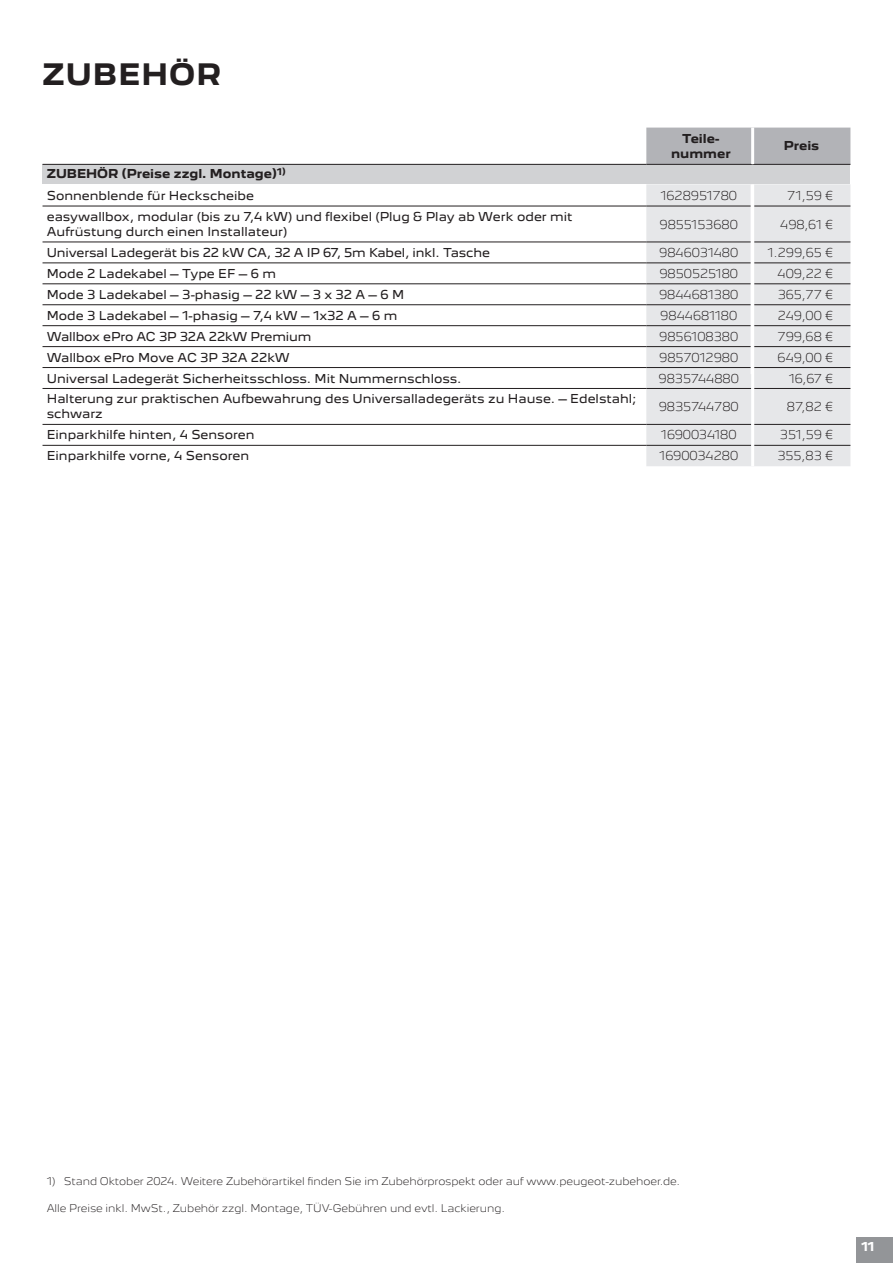
<style>
.page{position:relative;width:893px;height:1263px;background:#fff}
.page>*{position:absolute;margin:0;border:0;box-sizing:border-box;transform-origin:0 0}
.Seitenhead_linksbündig{font:700 27px "Peugeot New";letter-spacing:.04em;color:#231f20}
.Tabelle_4_Zubehör_8pt_Regular_linksbündi{font:11.25px/15px "Peugeot New";color:#231f20}
.Tabelle_4_Zubehör_8pt_Light_zentriert{font:300 11.25px "Peugeot New";color:#231f20}
.Tabelle_4_Zubehör_8pt_Bold_linksbündig_G{font:700 11.25px "Peugeot New";color:#231f20}
.Tabelle_4_Zubehör_8pt_Bold_zentriert{font:700 11.25px/15px "Peugeot New";color:#231f20;text-align:center}
.t1{font:700 11.25px "Peugeot New";color:#fff}
._2021___Fussnoten_5_auf_7{font:300 9.75px "Peugeot New";letter-spacing:-.01em;color:#231f20}
</style>
<div class="page">
<div style="left:857px;top:1237px;width:36px;height:26px;background:#939598"></div>
<div style="left:646px;top:128px;width:204px;height:36px;background:#b2b3b7"></div>
<div style="left:43px;top:164px;width:807px;height:20px;background:#d1d2d4"></div>
<svg style="left:43px;top:205px;width:603px;height:240px"></svg>
<div style="left:646px;top:184px;width:204px;height:282px;background:#e6e7e9"></div>
<hr style="left:754px;top:206px;width:96px;height:1px;background:#231f20">
<hr style="left:754px;top:242px;width:96px;height:1px;background:#231f20">
<hr style="left:754px;top:263px;width:96px;height:1px;background:#231f20">
<hr style="left:754px;top:284px;width:96px;height:1px;background:#231f20">
<hr style="left:754px;top:304px;width:96px;height:1px;background:#231f20">
<hr style="left:754px;top:325px;width:96px;height:1px;background:#231f20">
<hr style="left:754px;top:346px;width:96px;height:1px;background:#231f20">
<hr style="left:754px;top:367px;width:96px;height:1px;background:#231f20">
<hr style="left:754px;top:388px;width:96px;height:1px;background:#231f20">
<hr style="left:754px;top:424px;width:96px;height:1px;background:#231f20">
<hr style="left:754px;top:445px;width:96px;height:1px;background:#231f20">
<hr style="left:43px;top:206px;width:603px;height:1px;background:#231f20">
<hr style="left:43px;top:242px;width:603px;height:1px;background:#231f20">
<hr style="left:43px;top:263px;width:603px;height:1px;background:#231f20">
<hr style="left:43px;top:284px;width:603px;height:1px;background:#231f20">
<hr style="left:43px;top:304px;width:603px;height:1px;background:#231f20">
<hr style="left:43px;top:325px;width:603px;height:1px;background:#231f20">
<hr style="left:43px;top:346px;width:603px;height:1px;background:#231f20">
<hr style="left:43px;top:367px;width:603px;height:1px;background:#231f20">
<hr style="left:43px;top:388px;width:603px;height:1px;background:#231f20">
<hr style="left:43px;top:445px;width:603px;height:1px;background:#231f20">
<hr style="left:646px;top:206px;width:105px;height:1px;background:#231f20">
<hr style="left:646px;top:242px;width:105px;height:1px;background:#231f20">
<hr style="left:646px;top:263px;width:105px;height:1px;background:#231f20">
<hr style="left:646px;top:284px;width:105px;height:1px;background:#231f20">
<hr style="left:646px;top:304px;width:105px;height:1px;background:#231f20">
<hr style="left:646px;top:325px;width:105px;height:1px;background:#231f20">
<hr style="left:646px;top:346px;width:105px;height:1px;background:#231f20">
<hr style="left:646px;top:367px;width:105px;height:1px;background:#231f20">
<hr style="left:646px;top:388px;width:105px;height:1px;background:#231f20">
<hr style="left:646px;top:424px;width:105px;height:1px;background:#231f20">
<hr style="left:646px;top:445px;width:105px;height:1px;background:#231f20">
<hr style="left:751px;top:184px;width:3px;height:22px;background:#fff">
<hr style="left:751px;top:367px;width:3px;height:21px;background:#fff">
<hr style="left:751px;top:388px;width:3px;height:36px;background:#fff">
<hr style="left:751px;top:424px;width:3px;height:21px;background:#fff">
<hr style="left:751px;top:445px;width:3px;height:21px;background:#fff">
<hr style="left:43px;top:164px;width:603px;height:1px;background:#231f20">
<hr style="left:646px;top:164px;width:107px;height:1px;background:#231f20">
<hr style="left:753px;top:164px;width:97px;height:1px;background:#231f20">
<hr style="left:751px;top:128px;width:3px;height:36px;background:#fff">
<hr style="left:43px;top:424px;width:603px;height:1px;background:#231f20">
<hr style="left:751px;top:185px;width:3px;height:189px;background:#fff">
<p class="Seitenhead_linksbündig" style="left:43px;top:57px;width:180px">ZUBEHÖR</p>
<p class="Tabelle_4_Zubehör_8pt_Bold_zentriert" style="left:671px;top:131px;width:61px">Teile&shy;nummer</p>
<p class="Tabelle_4_Zubehör_8pt_Bold_zentriert" style="left:784px;top:138px;width:37px">Preis</p>
<p class="Tabelle_4_Zubehör_8pt_Bold_linksbündig_G" style="left:47px;top:166px;width:240px">ZUBEHÖR (Preise zzgl. Montage)<sup>1)</sup></p>
<p class="Tabelle_4_Zubehör_8pt_Regular_linksbündi" style="left:47px;top:188px;width:209px">Sonnenblende für Heckscheibe</p>
<p class="Tabelle_4_Zubehör_8pt_Light_zentriert" style="left:660px;top:188px;width:78px">1628951780</p>
<p class="Tabelle_4_Zubehör_8pt_Light_zentriert" style="left:787px;top:188px;width:48px">71,59 €</p>
<p class="Tabelle_4_Zubehör_8pt_Regular_linksbündi" style="left:47px;top:209px;width:527px">easywallbox, modular (bis zu 7,4 kW) und flexibel (Plug &amp; Play ab Werk oder mit<br>Aufrüstung durch einen Installateur)</p>
<p class="Tabelle_4_Zubehör_8pt_Light_zentriert" style="left:659px;top:217px;width:80px">9855153680</p>
<p class="Tabelle_4_Zubehör_8pt_Light_zentriert" style="left:780px;top:217px;width:55px">498,61 €</p>
<p class="Tabelle_4_Zubehör_8pt_Regular_linksbündi" style="left:47px;top:245px;width:445px">Universal Ladegerät bis 22 kW CA, 32 A IP 67, 5m Kabel, inkl. Tasche</p>
<p class="Tabelle_4_Zubehör_8pt_Light_zentriert" style="left:659px;top:245px;width:81px">9846031480</p>
<p class="Tabelle_4_Zubehör_8pt_Light_zentriert" style="left:768px;top:245px;width:67px">1.299,65 €</p>
<p class="Tabelle_4_Zubehör_8pt_Regular_linksbündi" style="left:47px;top:266px;width:231px">Mode 2 Ladekabel – Type EF – 6 m</p>
<p class="Tabelle_4_Zubehör_8pt_Light_zentriert" style="left:659px;top:266px;width:80px">9850525180</p>
<p class="Tabelle_4_Zubehör_8pt_Light_zentriert" style="left:778px;top:266px;width:57px">409,22 €</p>
<p class="Tabelle_4_Zubehör_8pt_Regular_linksbündi" style="left:47px;top:287px;width:359px">Mode 3 Ladekabel – 3-phasig – 22 kW – 3 x 32 A – 6 M</p>
<p class="Tabelle_4_Zubehör_8pt_Light_zentriert" style="left:659px;top:287px;width:81px">9844681380</p>
<p class="Tabelle_4_Zubehör_8pt_Light_zentriert" style="left:778px;top:287px;width:57px">365,77 €</p>
<p class="Tabelle_4_Zubehör_8pt_Regular_linksbündi" style="left:47px;top:308px;width:352px">Mode 3 Ladekabel – 1-phasig – 7,4 kW – 1x32 A – 6 m</p>
<p class="Tabelle_4_Zubehör_8pt_Light_zentriert" style="left:660px;top:308px;width:78px">9844681180</p>
<p class="Tabelle_4_Zubehör_8pt_Light_zentriert" style="left:778px;top:308px;width:57px">249,00 €</p>
<p class="Tabelle_4_Zubehör_8pt_Regular_linksbündi" style="left:47px;top:329px;width:266px">Wallbox ePro AC 3P 32A 22kW Premium</p>
<p class="Tabelle_4_Zubehör_8pt_Light_zentriert" style="left:659px;top:329px;width:80px">9856108380</p>
<p class="Tabelle_4_Zubehör_8pt_Light_zentriert" style="left:778px;top:329px;width:57px">799,68 €</p>
<p class="Tabelle_4_Zubehör_8pt_Regular_linksbündi" style="left:47px;top:350px;width:244px">Wallbox ePro Move AC 3P 32A 22kW</p>
<p class="Tabelle_4_Zubehör_8pt_Light_zentriert" style="left:659px;top:350px;width:81px">9857012980</p>
<p class="Tabelle_4_Zubehör_8pt_Light_zentriert" style="left:778px;top:350px;width:57px">649,00 €</p>
<p class="Tabelle_4_Zubehör_8pt_Regular_linksbündi" style="left:47px;top:370px;width:416px">Universal Ladegerät Sicherheitsschloss. Mit Nummernschloss.</p>
<p class="Tabelle_4_Zubehör_8pt_Light_zentriert" style="left:659px;top:371px;width:82px">9835744880</p>
<p class="Tabelle_4_Zubehör_8pt_Light_zentriert" style="left:789px;top:371px;width:46px">16,67 €</p>
<p class="Tabelle_4_Zubehör_8pt_Regular_linksbündi" style="left:47px;top:391px;width:591px">Halterung zur praktischen Aufbewahrung des Universalladegeräts zu Hause. – Edelstahl; schwarz</p>
<p class="Tabelle_4_Zubehör_8pt_Light_zentriert" style="left:659px;top:399px;width:82px">9835744780</p>
<p class="Tabelle_4_Zubehör_8pt_Light_zentriert" style="left:787px;top:399px;width:48px">87,82 €</p>
<p class="Tabelle_4_Zubehör_8pt_Regular_linksbündi" style="left:47px;top:427px;width:209px">Einparkhilfe hinten, 4 Sensoren</p>
<p class="Tabelle_4_Zubehör_8pt_Light_zentriert" style="left:661px;top:428px;width:77px">1690034180</p>
<p class="Tabelle_4_Zubehör_8pt_Light_zentriert" style="left:780px;top:428px;width:55px">351,59 €</p>
<p class="Tabelle_4_Zubehör_8pt_Regular_linksbündi" style="left:47px;top:448px;width:204px">Einparkhilfe vorne, 4 Sensoren</p>
<p class="Tabelle_4_Zubehör_8pt_Light_zentriert" style="left:659px;top:448px;width:80px">1690034280</p>
<p class="Tabelle_4_Zubehör_8pt_Light_zentriert" style="left:777px;top:448px;width:58px">355,83 €</p>
<p class="_2021___Fussnoten_5_auf_7" style="left:47px;top:1175px;width:635px">1) Stand Oktober 2024. Weitere Zubehörartikel finden Sie im Zubehörprospekt oder auf www.peugeot-zubehoer.de.</p>
<p class="_2021___Fussnoten_5_auf_7" style="left:47px;top:1202px;width:460px">Alle Preise inkl. MwSt., Zubehör zzgl. Montage, TÜV-Gebühren und evtl. Lackierung.</p>
<p class="t1" style="left:861px;top:1239px;width:15px">11</p>
</div>
